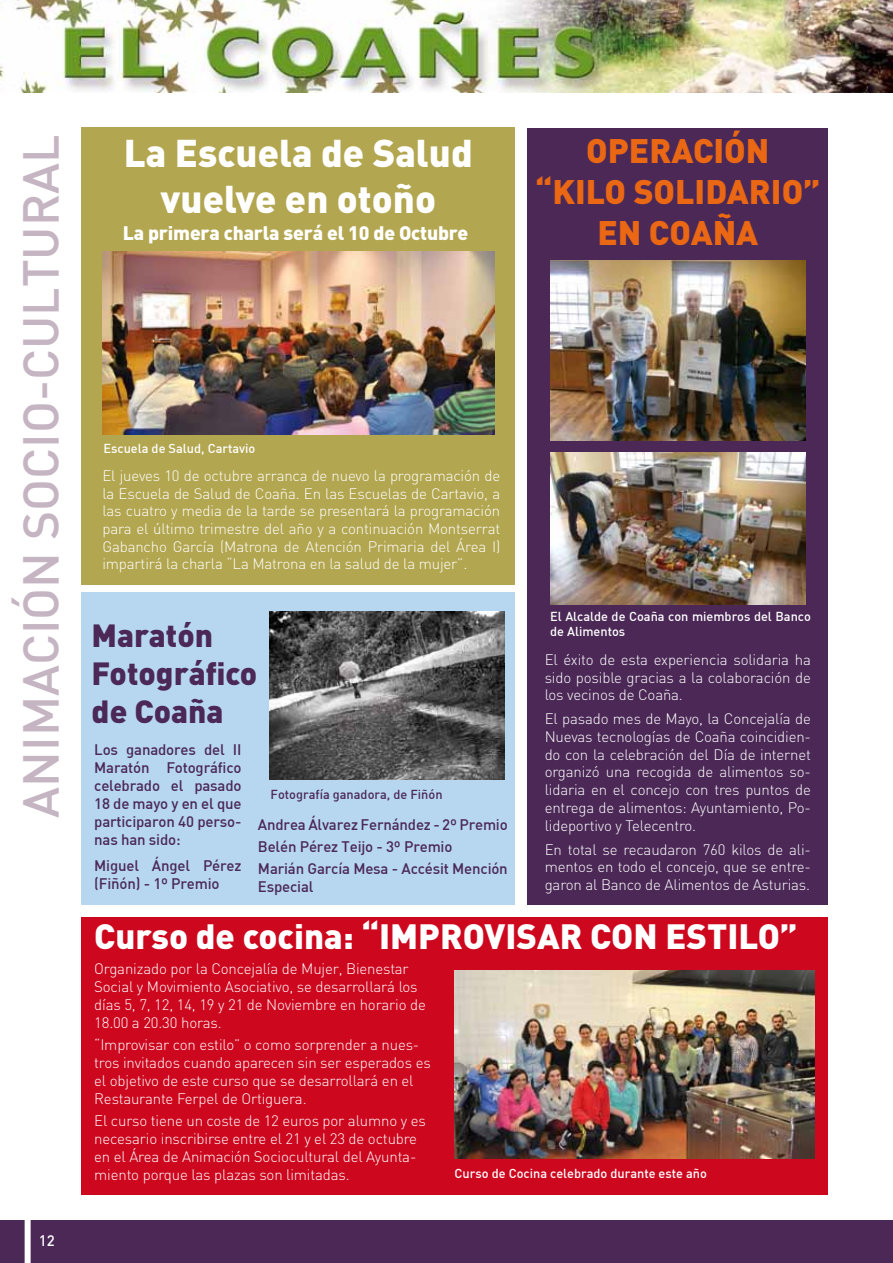
<style>
.page{position:relative;width:893px;height:1263px;background:#fff}
.page>*{position:absolute;margin:0;border:0;box-sizing:border-box;transform-origin:0 0}
.t1{font:500 49.5px "DIN";color:#c5b5c2}
.t2{font:900 38.25px/45.9px "DIN";color:#fff;text-align:center}
.t3{font:900 34.65px "DIN";color:#fff}
.t4{font:900 33.75px/41.1px "DIN";color:#ea6714;text-align:center}
.t5{font:900 31.65px/38.1px "DIN";color:#4b2856}
.t6{font:900 19.35px "DIN";letter-spacing:-.01em;color:#fff}
.t7{font:300 15px/17.7px "DIN";letter-spacing:-.01em;color:#fff;text-align:justify}
.t8{font:500 15px/18px "DIN";letter-spacing:-.01em;color:#4b2856}
.t9{font:500 15px "DIN";color:#fff}
.t10{font:500 12.75px/15.3px "DIN";color:#fff}
.t11{font:500 12.75px "DIN";color:#4b2856}
</style>
<div class="page">
<img style="left:0;top:0;width:893px;height:92px">
<div style="left:0;top:1220px;width:893px;height:43px;background:#4b2856"></div>
<div style="left:25px;top:1214px;width:6px;height:49px;background:#fff"></div>
<div style="left:527px;top:128px;width:301px;height:776px;background:#4b2856"></div>
<div style="left:81px;top:592px;width:434px;height:312px;background:#b6d7ef"></div>
<div style="left:81px;top:917px;width:747px;height:278px;background:#cd071e"></div>
<div style="left:81px;top:128px;width:434px;height:457px;background:#b3a650"></div>
<img style="left:102px;top:252px;width:392px;height:183px">
<img style="left:455px;top:971px;width:360px;height:187px">
<img style="left:550px;top:260px;width:255px;height:180px">
<img style="left:550px;top:453px;width:255px;height:151px">
<img style="left:270px;top:611px;width:234px;height:169px">
<h1 class="t1" style="left:9px;top:818px;width:685px;rotate:-90deg">ANIMACIÓN SOCIO-CULTURAL</h1>
<p class="t9" style="left:39px;top:1231px;width:17px">12</p>
<h2 class="t2" style="left:124px;top:128px;width:350px">La Escuela de Salud vuelve en otoño</h2>
<p class="t6" style="left:123px;top:220px;width:347px">La primera charla será el 10 de Octubre</p>
<h3 class="t4" style="left:535px;top:128px;width:287px">OPERACIÓN<br>“KILO SOLIDARIO”<br>EN COAÑA</h3>
<p class="t10" style="left:103px;top:440px;width:153px">Escuela de Salud, Cartavio</p>
<p class="t7" style="left:102px;top:466px;width:399px">El jueves 10 de octubre arranca de nuevo la programación de la Escuela de Salud de Coaña. En las Escuelas de Cartavio, a las cuatro y media de la tarde se presentará la programación para el último trimestre del año y a continuación Montserrat Gabancho García (Matrona de Atención Primaria del Área I) impartirá la charla “La Matrona en la salud de la mujer”.</p>
<p class="t10" style="left:550px;top:608px;width:262px">El Alcalde de Coaña con miembros del Banco de Alimentos</p>
<h3 class="t5" style="left:92px;top:615px;width:167px">Maratón<br>Fotográfico de Coaña</h3>
<p class="t7" style="left:545px;top:650px;width:268px">El éxito de esta experiencia solidaria ha sido posible gracias a la colaboración de los vecinos de Coaña.</p>
<p class="t7" style="left:545px;top:710px;width:268px">El pasado mes de Mayo, la Concejalía de Nuevas tecnologías de Coaña coincidien&shy;do con la celebración del Día de internet organizó una recogida de alimentos so&shy;lidaria en el concejo con tres puntos de entrega de alimentos: Ayuntamiento, Po&shy;lideportivo y Telecentro.</p>
<p class="t7" style="left:545px;top:840px;width:268px">En total se recaudaron 760 kilos de ali&shy;mentos en todo el concejo, que se entre&shy;garon al Banco de Alimentos de Asturias.</p>
<p class="t8" style="left:94px;top:740px;width:149px;text-align:justify">Los ganadores del II Maratón Fotográfico celebrado el pasado 18 de mayo y en el que participaron 40 perso&shy;nas han sido:</p>
<p class="t8" style="left:94px;top:856px;width:149px">Miguel Ángel Pérez (Fiñón) - 1º Premio</p>
<h3 class="t3" style="left:94px;top:913px;width:705px">Curso de cocina: “IMPROVISAR CON ESTILO”</h3>
<p class="t11" style="left:271px;top:786px;width:173px">Fotografía ganadora, de Fiñón</p>
<p class="t8" style="left:258px;top:813px;width:251px;line-height:22.2px">Andrea Álvarez Fernández - 2º Premio<br>Belén Pérez Teijo - 3º Premio<br>Marián García Mesa - Accésit Mención</p>
<p class="t8" style="left:258px;top:877px;width:57px">Especial</p>
<p class="t7" style="left:94px;top:959px;width:333px;text-align:left">Organizado por la Concejalía de Mujer, Bienestar Social y Movimiento Asociativo, se desarrollará los días 5, 7, 12, 14, 19 y 21 de Noviembre en horario de 18.00 a 20.30 horas.</p>
<p class="t7" style="left:94px;top:1035px;width:338px;text-align:left">“Improvisar con estilo” o como sorprender a nues&shy;tros invitados cuando aparecen sin ser esperados es el objetivo de este curso que se desarrollará en el Restaurante Ferpel de Ortiguera.</p>
<p class="t7" style="left:94px;top:1111px;width:333px;text-align:left">El curso tiene un coste de 12 euros por alumno y es necesario inscribirse entre el 21 y el 23 de octubre en el Área de Animación Sociocultural del Ayunta&shy;miento porque las plazas son limitadas.</p>
<p class="t10" style="left:455px;top:1166px;width:254px">Curso de Cocina celebrado durante este año</p>
</div>
